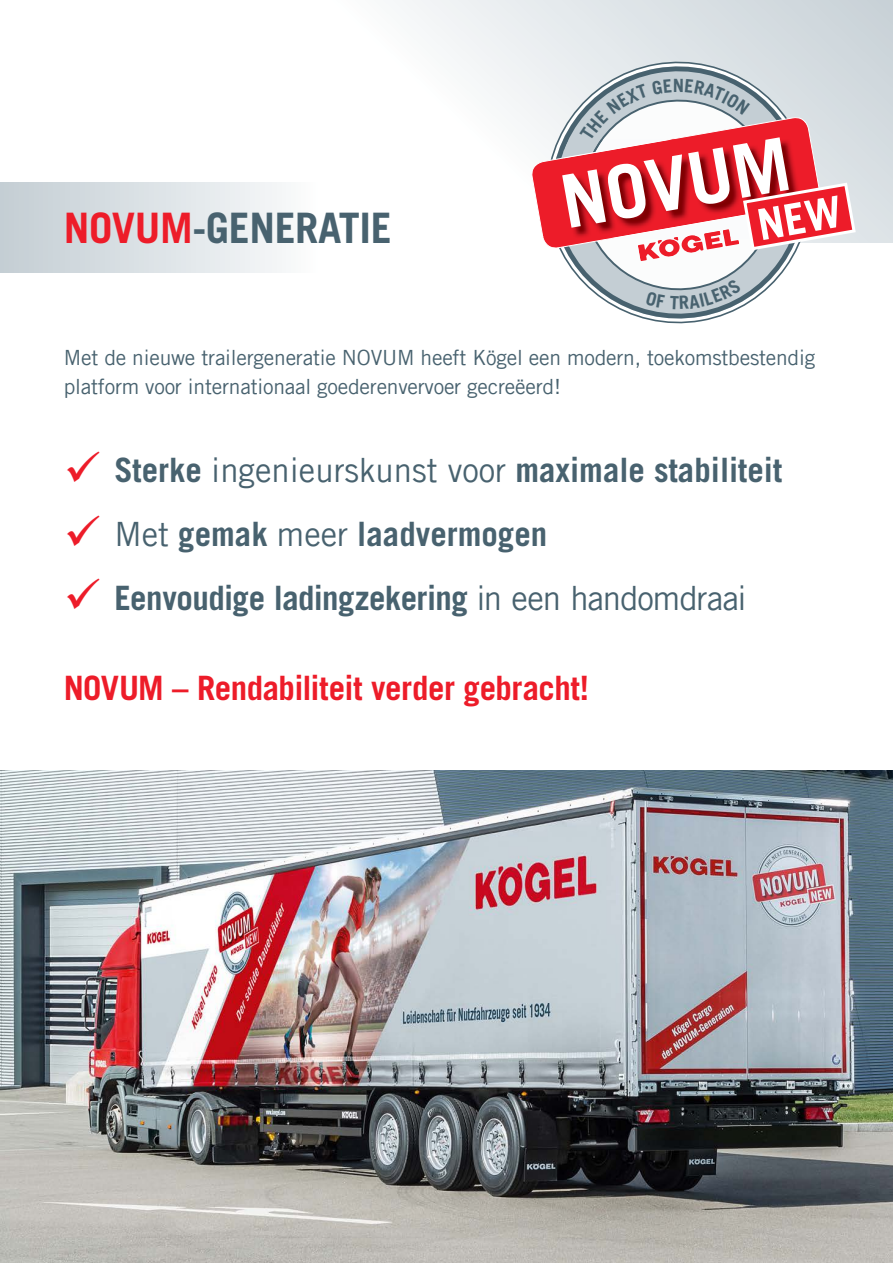
<style>
.page{position:relative;width:893px;height:1263px;background:#fff}
.page>*{position:absolute;margin:0;border:0;box-sizing:border-box;transform-origin:0 0}
.t1{font:700 73.65px "Trade Gothic LT Com";color:#fff}
.t2{font:700 42px "Trade Gothic LT Com";letter-spacing:-.01em;color:#48626f}
.t3{font:700 33.6px "Trade Gothic LT Com";color:#48626f}
.t4{font:700 33.6px "Trade Gothic LT Com";letter-spacing:-.015em;color:#ed1c29}
.t5{font:21px/28.8px "Trade Gothic LT Com";letter-spacing:-.01em;color:#48626f}
.t6{font:700 18.3px "Trade Gothic LT Com";color:#48626f}
.s1{color:#ed1c29}
.s2{font-weight:400}
</style>
<div class="page">
<svg style="left:0;top:0;width:893px;height:242px"></svg>
<div style="left:0;top:183px;width:421px;height:89px;background:linear-gradient(to right,#c5cfd5,#fff)"></div>
<svg style="left:541px;top:62px;width:275px;height:261px"></svg>
<img style="left:0;top:770px;width:893px;height:493px">
<svg style="left:531px;top:79px;width:325px;height:230px"></svg>
<h2 class="t2" style="left:64px;top:202px;width:329px"><span class="s1">NOVUM</span>-GENERATIE</h2>
<p class="t6" style="left:673px;top:74px;width:13px">N</p>
<h1 class="t1" style="left:554px;top:158px;width:233px;rotate:-10deg">NOVUM</h1>
<p class="t5" style="left:64px;top:343px;width:753px">Met de nieuwe trailergeneratie NOVUM heeft Kögel een modern, toekomstbestendig platform voor internationaal goederenvervoer gecreëerd!</p>
<h3 class="t3" style="left:64px;top:450px;width:720px"><span class="s1">✓</span> Sterke <span class="s2">ingenieurskunst voor</span> maximale stabiliteit</h3>
<h3 class="t3" style="left:64px;top:513px;width:485px"><span class="s1">✓</span> <span class="s2">Met</span> gemak <span class="s2">meer</span> laadvermogen</h3>
<h3 class="t3" style="left:64px;top:577px;width:684px"><span class="s1">✓</span> Eenvoudige ladingzekering <span class="s2">in een handomdraai</span></h3>
<h3 class="t4" style="left:64px;top:667px;width:527px">NOVUM – Rendabiliteit verder gebracht!</h3>
</div>
